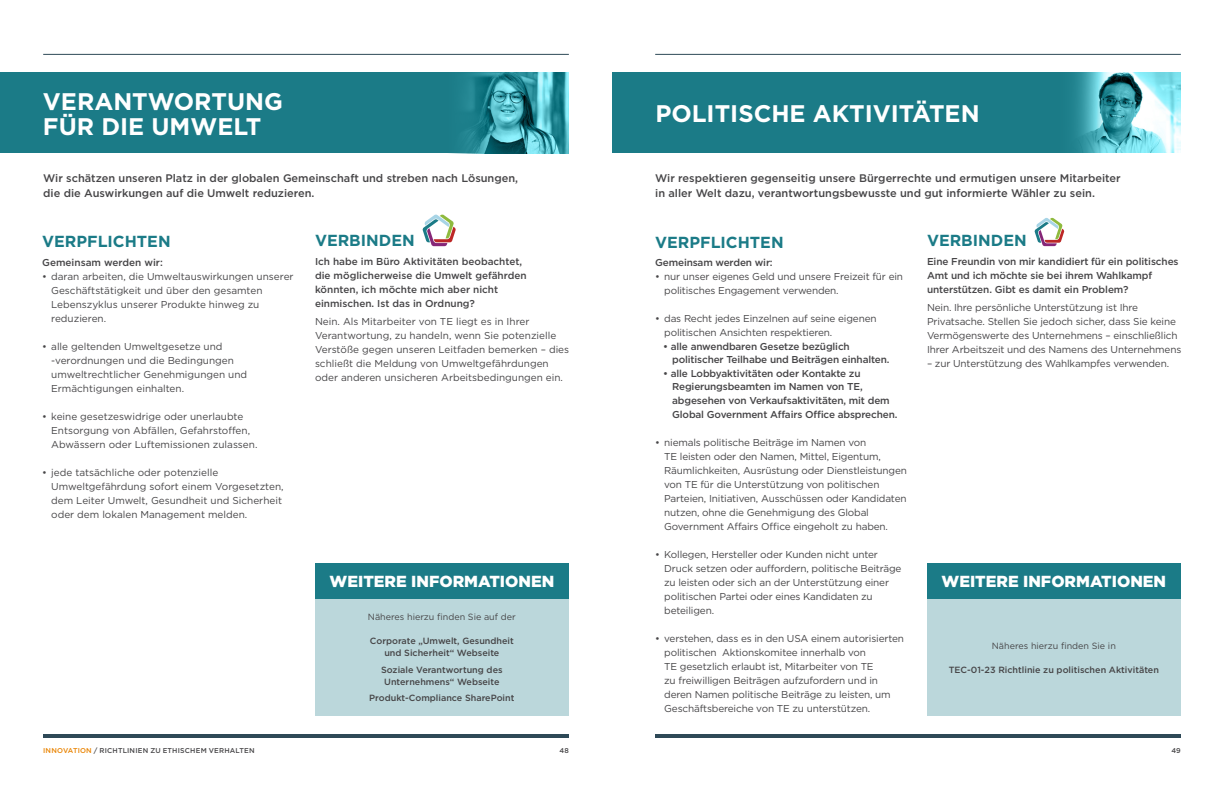
<style>
.page{position:relative;width:1224px;height:792px;background:#fff}
.page>*{position:absolute;margin:0;border:0;box-sizing:border-box;transform-origin:0 0}
.t1{font:700 24px/25px "Gotham";color:#fff}
.t2{font:700 16px "Gotham";color:#1b7b87}
.t3{font:900 16px "Gotham";color:#fff}
.t4{font:500 11px/15px "Gotham";color:#464547}
.t5{font:10px/14px "Gotham";letter-spacing:-.015em;color:#464547}
.t6{font:500 10px/14px "Gotham";letter-spacing:-.015em;color:#464547}
.t7{font:500 9px/12px "Gotham";color:#464547;text-align:center}
.t8{font:9px "Gotham";color:#464547}
.t9{font:500 7px "Gotham";letter-spacing:.025em;color:#464547}
.s1{color:#e98300}
</style>
<div class="page">
<hr style="left:655px;top:734px;width:526px;height:4px;background:#2e4957">
<hr style="left:655px;top:54px;width:526px;height:1px;background:#2e4957">
<hr style="left:43px;top:734px;width:526px;height:4px;background:#2e4957">
<hr style="left:43px;top:54px;width:526px;height:1px;background:#2e4957">
<div style="left:315px;top:599px;width:254px;height:117px;background:#bbd7db"></div>
<div style="left:315px;top:563px;width:254px;height:36px;background:#1b7b87"></div>
<div style="left:612px;top:72px;width:569px;height:81px;background:#1b7b87"></div>
<img style="left:1074px;top:72px;width:107px;height:81px">
<div style="left:0;top:72px;width:569px;height:81px;background:#1b7b87"></div>
<img style="left:464px;top:72px;width:105px;height:81px">
<div style="left:927px;top:599px;width:254px;height:116px;background:#bbd7db"></div>
<div style="left:927px;top:563px;width:254px;height:36px;background:#1b7b87"></div>
<svg style="left:422px;top:214px;width:34px;height:32px"></svg>
<svg style="left:1034px;top:218px;width:30px;height:28px"></svg>
<h1 class="t1" style="left:43px;top:89px;width:242px">VERANTWORTUNG<br>FÜR DIE UMWELT</h1>
<p class="t4" style="left:43px;top:171px;width:477px">Wir schätzen unseren Platz in der globalen Gemeinschaft und streben nach Lösungen, die die Auswirkungen auf die Umwelt reduzieren.</p>
<h2 class="t2" style="left:315px;top:230px;width:101px">VERBINDEN</h2>
<p class="t6" style="left:315px;top:254px;width:213px">Ich habe im Büro Aktivitäten beobachtet, die möglicherweise die Umwelt gefährden könnten, ich möchte mich aber nicht einmischen. Ist das in Ordnung?</p>
<p class="t5" style="left:315px;top:314px;width:256px">Nein. Als Mitarbeiter von TE liegt es in Ihrer Verantwortung, zu handeln, wenn Sie potenzielle Verstöße gegen unseren Leitfaden bemerken – dies schließt die Meldung von Umweltgefährdungen oder anderen unsicheren Arbeitsbedingungen ein.</p>
<h2 class="t2" style="left:42px;top:231px;width:130px">VERPFLICHTEN</h2>
<p class="t6" style="left:42px;top:255px;width:122px">Gemeinsam werden wir:</p>
<p class="t5" style="left:51px;top:269px;width:244px;text-indent:-9px">• daran arbeiten, die Umweltauswirkungen unserer Geschäftstätigkeit und über den gesamten Lebenszyklus unserer Produkte hinweg zu reduzieren.</p>
<p class="t5" style="left:51px;top:339px;width:197px;text-indent:-9px">• alle geltenden Umweltgesetze und -verordnungen und die Bedingungen umweltrechtlicher Genehmigungen und Ermächtigungen einhalten.</p>
<p class="t5" style="left:51px;top:409px;width:208px;text-indent:-9px">• keine gesetzeswidrige oder unerlaubte<br>Entsorgung von Abfällen, Gefahrstoffen,<br>Abwässern oder Luftemissionen zulassen.</p>
<p class="t5" style="left:51px;top:465px;width:234px;text-indent:-9px">• jede tatsächliche oder potenzielle Umweltgefährdung sofort einem Vorgesetzten, dem Leiter Umwelt, Gesundheit und Sicherheit oder dem lokalen Management melden.</p>
<h2 class="t3" style="left:330px;top:571px;width:226px">WEITERE INFORMATIONEN</h2>
<p class="t8" style="left:368px;top:611px;width:149px">Näheres hierzu finden Sie auf der</p>
<p class="t7" style="left:370px;top:635px;width:146px">Corporate „Umwelt, Gesundheit und Sicherheit“ Webseite</p>
<p class="t7" style="left:381px;top:663px;width:123px">Soziale Verantwortung des<br>Unternehmens“ Webseite</p>
<p class="t7" style="left:369px;top:692px;width:147px">Produkt-Compliance SharePoint</p>
<h1 class="t1" style="left:655px;top:101px;width:326px">POLITISCHE AKTIVITÄTEN</h1>
<p class="t4" style="left:655px;top:171px;width:467px">Wir respektieren gegenseitig unsere Bürgerrechte und ermutigen unsere Mitarbeiter in aller Welt dazu, verantwortungsbewusste und gut informierte Wähler zu sein.</p>
<h2 class="t2" style="left:655px;top:231px;width:130px">VERPFLICHTEN</h2>
<p class="t6" style="left:655px;top:256px;width:119px">Gemeinsam werden wir:</p>
<p class="t5" style="left:664px;top:270px;width:240px;text-indent:-9px">• nur unser eigenes Geld und unsere Freizeit für ein politisches Engagement verwenden.</p>
<p class="t5" style="left:664px;top:312px;width:214px;text-indent:-9px">• das Recht jedes Einzelnen auf seine eigenen politischen Ansichten respektieren.</p>
<p class="t6" style="left:672px;top:339px;width:219px;line-height:13.5px;text-indent:-9px">• alle anwendbaren Gesetze bezüglich politischer Teilhabe und Beiträgen einhalten.</p>
<p class="t6" style="left:672px;top:366px;width:227px;line-height:13.7px;text-indent:-9px">• alle Lobbyaktivitäten oder Kontakte zu Regierungsbeamten im Namen von TE, abgesehen von Verkaufsaktivitäten, mit dem Global Government Affairs Office absprechen.</p>
<p class="t5" style="left:664px;top:435px;width:244px;text-indent:-9px">• niemals politische Beiträge im Namen von<br>TE leisten oder den Namen, Mittel, Eigentum, Räumlichkeiten, Ausrüstung oder Dienstleistungen von TE für die Unterstützung von politischen Parteien, Initiativen, Ausschüssen oder Kandidaten nutzen, ohne die Genehmigung des Global Government Affairs Office eingeholt zu haben.</p>
<p class="t5" style="left:664px;top:547px;width:239px;text-indent:-9px">• Kollegen, Hersteller oder Kunden nicht unter Druck setzen oder auffordern, politische Beiträge zu leisten oder sich an der Unterstützung einer politischen Partei oder eines Kandidaten zu beteiligen.</p>
<p class="t5" style="left:664px;top:631px;width:241px;text-indent:-9px">• verstehen, dass es in den USA einem autorisierten politischen Aktionskomitee innerhalb von<br>TE gesetzlich erlaubt ist, Mitarbeiter von TE<br>zu freiwilligen Beiträgen aufzufordern und in deren Namen politische Beiträge zu leisten, um Geschäftsbereiche von TE zu unterstützen.</p>
<h2 class="t2" style="left:927px;top:230px;width:101px">VERBINDEN</h2>
<p class="t6" style="left:927px;top:254px;width:253px">Eine Freundin von mir kandidiert für ein politisches<br>Amt und ich möchte sie bei ihrem Wahlkampf unterstützen. Gibt es damit ein Problem?</p>
<p class="t5" style="left:927px;top:300px;width:256px">Nein. Ihre persönliche Unterstützung ist Ihre Privatsache. Stellen Sie jedoch sicher, dass Sie keine Vermögenswerte des Unternehmens – einschließlich Ihrer Arbeitszeit und des Namens des Unternehmens</p>
<p class="t5" style="left:927px;top:356px;width:244px">– zur Unterstützung des Wahlkampfes verwenden.</p>
<h2 class="t3" style="left:942px;top:571px;width:226px">WEITERE INFORMATIONEN</h2>
<p class="t8" style="left:992px;top:640px;width:126px">Näheres hierzu finden Sie in</p>
<p class="t7" style="left:949px;top:663px;width:212px">TEC-01-23 Richtlinie zu politischen Aktivitäten</p>
<p class="t9" style="left:43px;top:746px;width:213px"><span class="s1">INNOVATION</span> / RICHTLINIEN ZU ETHISCHEM VERHALTEN</p>
<p class="t9" style="left:559px;top:746px;width:11px">48</p>
<p class="t9" style="left:1171px;top:746px;width:11px">49</p>
</div>
